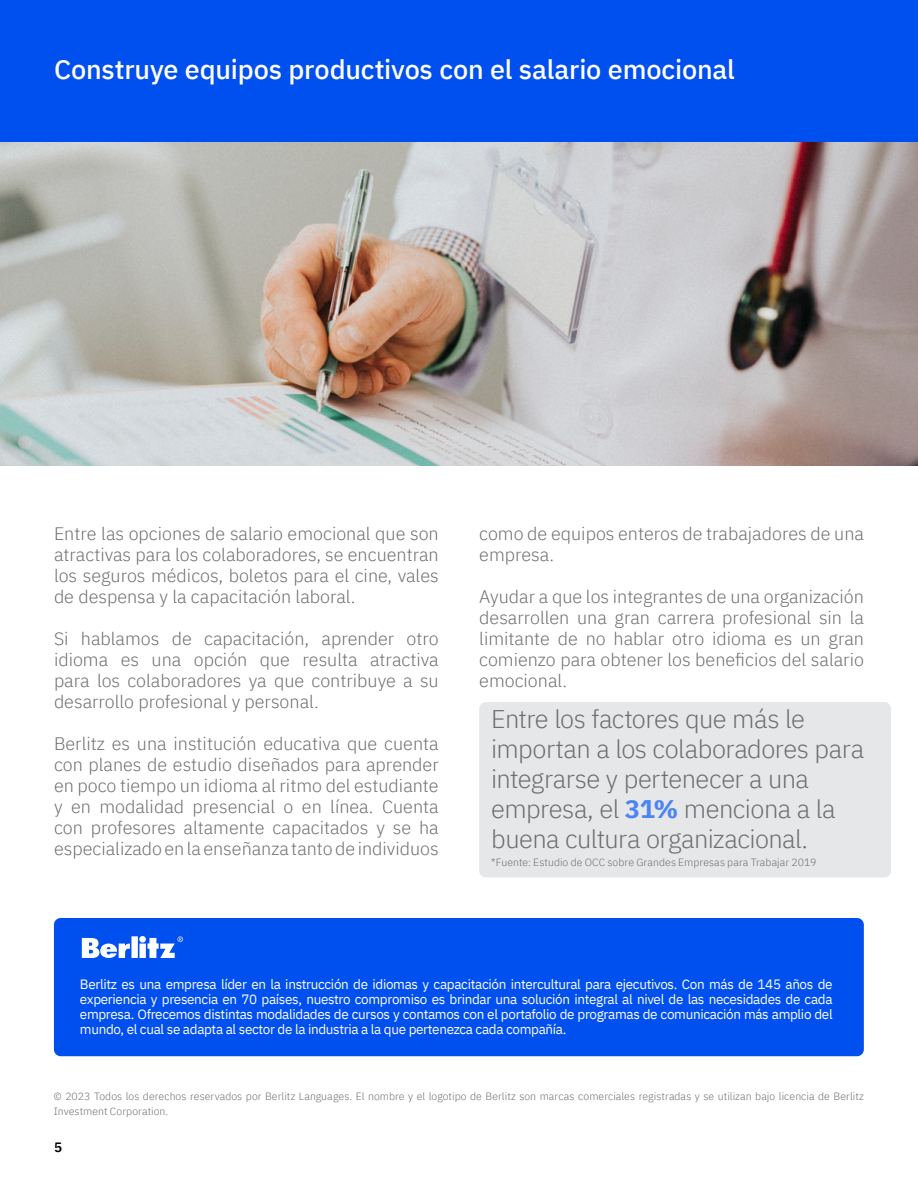
<style>
.page{position:relative;width:918px;height:1188px;background:#fff}
.page>*{position:absolute;margin:0;border:0;box-sizing:border-box;transform-origin:0 0}
.t1{font:500 27px "IBM Plex Sans";letter-spacing:-.005em;color:#fff}
.t2{font:300 25.5px/30px "IBM Plex Sans";letter-spacing:-.02em;color:#6d6e71}
.t3{font:300 18px/21px "IBM Plex Sans";color:#6d6e71;text-align:justify}
.t4{font:13.5px/15px "IBM Plex Sans";letter-spacing:-.025em;color:#fff;text-align:justify}
.t5{font:600 13.5px "IBM Plex Sans";color:#000}
.t6{font:300 10.5px/15px "IBM Plex Sans";letter-spacing:.005em;color:#6d6e71}
.s1{font-weight:700;color:#4d84f4}
</style>
<div class="page">
<div style="left:0;top:0;width:918px;height:162px;background:#004fef"></div>
<div style="left:479px;top:702px;width:412px;height:176px;background:#e6e7e8;border-radius:7px"></div>
<div style="left:54px;top:918px;width:810px;height:138px;background:#004fef;border-radius:7px"></div>
<svg style="left:139px;top:936px;width:44px;height:22px"></svg>
<div style="left:131px;top:936px;width:7px;height:22px;background:#fff"></div>
<svg style="left:82px;top:938px;width:48px;height:20px"></svg>
<img style="left:0;top:142px;width:918px;height:323px">
<h1 class="t1" style="left:54px;top:48px;width:682px">Construye equipos productivos con el salario emocional</h1>
<p class="t3" style="left:54px;top:522px;width:386px">Entre las opciones de salario emocional que son atractivas para los colaboradores, se encuentran los seguros médicos, boletos para el cine, vales de despensa y la capacitación laboral.</p>
<p class="t3" style="left:54px;top:627px;width:386px">Si hablamos de capacitación, aprender otro idioma es una opción que resulta atractiva para los colaboradores ya que contribuye a su desarrollo profesional y personal.</p>
<p class="t3" style="left:54px;top:732px;width:386px">Berlitz es una institución educativa que cuenta con planes de estudio diseñados para aprender en poco tiempo un idioma al ritmo del estudiante y en modalidad presencial o en línea. Cuenta con profesores altamente capacitados y se ha especializado en la enseñanza tanto de individuos</p>
<p class="t3" style="left:479px;top:522px;width:386px">como de equipos enteros de trabajadores de una empresa.</p>
<p class="t3" style="left:479px;top:585px;width:386px">Ayudar a que los integrantes de una organización desarrollen una gran carrera profesional sin la limitante de no hablar otro idioma es un gran comienzo para obtener los beneficios del salario emocional.</p>
<h2 class="t2" style="left:491px;top:702px;width:374px">Entre los factores que más le importan a los colaboradores para integrarse y pertenecer a una empresa, el <span class="s1">31%</span> menciona a la buena cultura organizacional.</h2>
<p class="t6" style="left:491px;top:854px;width:327px">*Fuente: Estudio de OCC sobre Grandes Empresas para Trabajar 2019</p>
<p class="t4" style="left:80px;top:975px;width:754px">Berlitz es una empresa líder en la instrucción de idiomas y capacitación intercultural para ejecutivos. Con más de 145 años de experiencia y presencia en 70 países, nuestro compromiso es brindar una solución integral al nivel de las necesidades de cada empresa. Ofrecemos distintas modalidades de cursos y contamos con el portafolio de programas de comunicación más amplio del mundo, el cual se adapta al sector de la industria a la que pertenezca cada compañía.</p>
<p class="t6" style="left:54px;top:1087px;width:811px">© 2023 Todos los derechos reservados por Berlitz Languages. El nombre y el logotipo de Berlitz son marcas comerciales registradas y se utilizan bajo licencia de Berlitz<br>Investment Corporation.</p>
<p class="t5" style="left:54px;top:1137px;width:10px">5</p>
</div>
